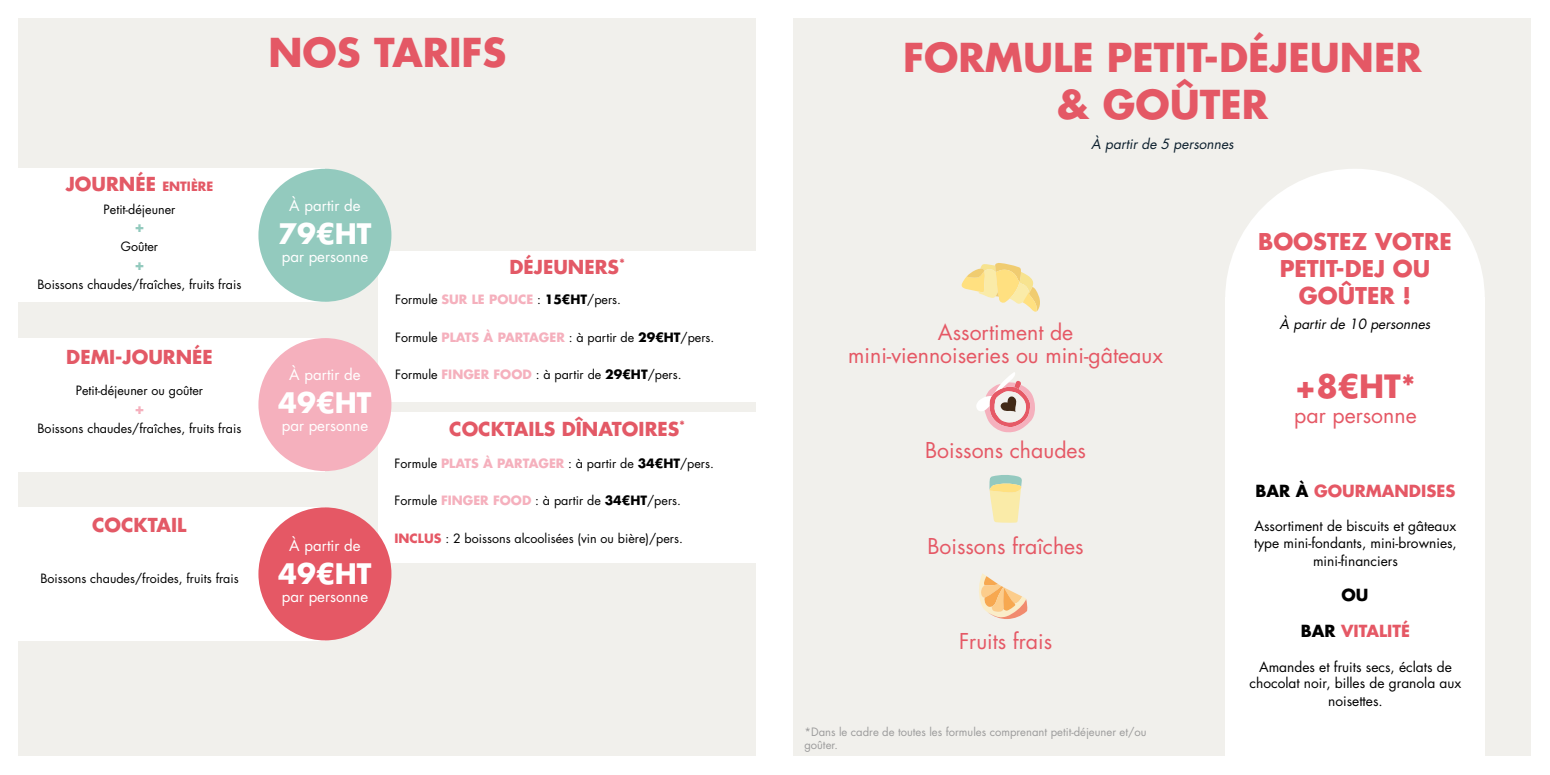
<style>
.page{position:relative;width:1550px;height:775px;background:#fff}
.page>*{position:absolute;margin:0;border:0;box-sizing:border-box;transform-origin:0 0}
.t1{font:700 38.75px/46.5px "Futura Std";color:#e45865;text-align:center}
.t2{font:700 31.25px "Futura Std";color:#e55865}
.t3{font:700 27.5px "Futura Std";color:#fff}
.t4{font:700 22.5px/27px "Futura Std";color:#e55865;text-align:center}
.t5{font:21.25px/23.8px "Futura Std";color:#e55865;text-align:center}
.t6{font:700 18.75px "Futura Std";color:#e35966}
.t7{font:700 16.25px "Futura Std";color:#e55865}
.t8{font:700 16.25px "Futura Std";color:#000}
.t9{font:15px "Futura Std";color:#fff}
.t10{font:700 15px "Futura Std";color:#93cabe}
.t11{font:700 15px "Futura Std";color:#f5b0bd}
.t12{font:13.75px/16.5px "Futura Std";color:#000}
.t13{font:italic 13.75px "Futura Std";color:#000}
.t14{font:italic 13.75px "Futura Std";color:#0d202e}
.t15{font:12.5px "Futura Std";color:#000}
.t16{font:11.25px/13.5px "Futura Std";color:#9c9c9c}
.s1{font-size:12.5px}
.s2{font-weight:700;color:#f5b0bd}
.s3{font-weight:700}
.s4{font-weight:700;color:#e55865}
.s5{color:#000}
</style>
<div class="page">
<div style="left:19px;top:19px;width:737px;height:737px;background:#f1f0ec"></div>
<div style="left:794px;top:19px;width:737px;height:737px;background:#f1f0ec"></div>
<div style="left:1225px;top:297px;width:260px;height:459px;background:#fff"></div>
<div style="left:1225px;top:169px;width:260px;height:259px;background:#fff;border-radius:50%"></div>
<svg style="left:976px;top:372px;width:59px;height:61px"></svg>
<svg style="left:962px;top:263px;width:78px;height:49px"></svg>
<svg style="left:979px;top:573px;width:49px;height:46px"></svg>
<svg style="left:989px;top:475px;width:33px;height:48px;background:#e7e4b1"></svg>
<div style="left:378px;top:252px;width:378px;height:150px;background:#fff"></div>
<div style="left:378px;top:412px;width:378px;height:151px;background:#fff"></div>
<div style="left:19px;top:338px;width:306px;height:133px;background:#fff"></div>
<div style="left:258px;top:338px;width:133px;height:133px;background:#f5b0bd;border-radius:50%"></div>
<div style="left:19px;top:507px;width:306px;height:133px;background:#fff"></div>
<div style="left:258px;top:507px;width:133px;height:133px;background:#e55865;border-radius:50%"></div>
<div style="left:19px;top:169px;width:306px;height:133px;background:#fff"></div>
<div style="left:258px;top:169px;width:133px;height:133px;background:#93cabe;border-radius:50%"></div>
<h1 class="t1" style="left:268px;top:29px;width:240px">NOS TARIFS</h1>
<h3 class="t6" style="left:66px;top:172px;width:149px">JOURNÉE <span class="s1">ENTIÈRE</span></h3>
<p class="t15" style="left:104px;top:201px;width:73px">Petit-déjeuner</p>
<p class="t10" style="left:134px;top:217px;width:12px">+</p>
<p class="t15" style="left:121px;top:239px;width:39px">Goûter</p>
<p class="t10" style="left:134px;top:254px;width:12px">+</p>
<p class="t15" style="left:38px;top:276px;width:205px">Boissons chaudes/fraîches, fruits frais</p>
<h3 class="t6" style="left:66px;top:344px;width:148px">DEMI-JOURNÉE</h3>
<p class="t15" style="left:76px;top:383px;width:129px">Petit-déjeuner ou goûter</p>
<p class="t11" style="left:134px;top:398px;width:12px">+</p>
<p class="t15" style="left:38px;top:420px;width:205px">Boissons chaudes/fraîches, fruits frais</p>
<h3 class="t6" style="left:92px;top:513px;width:96px">COCKTAIL</h3>
<p class="t15" style="left:40px;top:570px;width:200px">Boissons chaudes/froides, fruits frais</p>
<p class="t9" style="left:289px;top:196px;width:73px">À partir de</p>
<h3 class="t3" style="left:278px;top:215px;width:95px">79€HT</h3>
<p class="t9" style="left:282px;top:247px;width:88px">par personne</p>
<p class="t9" style="left:289px;top:365px;width:73px">À partir de</p>
<h3 class="t3" style="left:278px;top:384px;width:95px">49€HT</h3>
<p class="t9" style="left:282px;top:416px;width:88px">par personne</p>
<p class="t9" style="left:289px;top:536px;width:73px">À partir de</p>
<h3 class="t3" style="left:278px;top:555px;width:95px">49€HT</h3>
<p class="t9" style="left:282px;top:587px;width:88px">par personne</p>
<h3 class="t6" style="left:509px;top:255px;width:117px">DÉJEUNERS<sup>*</sup></h3>
<p class="t15" style="left:395px;top:292px;width:228px">Formule <span class="s2">SUR LE POUCE</span> : <span class="s3">15€HT</span>/pers.</p>
<p class="t15" style="left:395px;top:329px;width:321px">Formule <span class="s2">PLATS À PARTAGER</span> : à partir de <span class="s3">29€HT</span>/pers.</p>
<p class="t15" style="left:395px;top:367px;width:288px">Formule <span class="s2">FINGER FOOD</span> : à partir de <span class="s3">29€HT</span>/pers.</p>
<h3 class="t6" style="left:449px;top:417px;width:238px">COCKTAILS DÎNATOIRES<sup>*</sup></h3>
<p class="t15" style="left:395px;top:455px;width:321px">Formule <span class="s2">PLATS À PARTAGER</span> : à partir de <span class="s3">34€HT</span>/pers.</p>
<p class="t15" style="left:395px;top:493px;width:288px">Formule <span class="s2">FINGER FOOD</span> : à partir de <span class="s3">34€HT</span>/pers.</p>
<p class="t15" style="left:395px;top:530px;width:290px"><span class="s4">INCLUS</span> : 2 boissons alcoolisées (vin ou bière)/pers.</p>
<h1 class="t1" style="left:903px;top:34px;width:520px">FORMULE PETIT-DÉJEUNER &amp; GOÛTER</h1>
<p class="t14" style="left:1091px;top:135px;width:144px">À partir de 5 personnes</p>
<h3 class="t5" style="left:848px;top:320px;width:316px">Assortiment de<br>mini-viennoiseries ou mini-gâteaux</h3>
<h3 class="t5" style="left:925px;top:439px;width:162px">Boissons chaudes</h3>
<h3 class="t5" style="left:927px;top:534px;width:158px">Boissons fraîches</h3>
<h3 class="t5" style="left:959px;top:629px;width:95px">Fruits frais</h3>
<p class="t16" style="left:804px;top:725px;width:344px">*Dans le cadre de toutes les formules comprenant petit-déjeuner et/ou goûter.</p>
<h3 class="t4" style="left:1258px;top:228px;width:195px">BOOSTEZ VOTRE<br>PETIT-DEJ OU<br>GOÛTER !</h3>
<p class="t13" style="left:1280px;top:315px;width:152px">À partir de 10 personnes</p>
<h2 class="t2" style="left:1295px;top:365px;width:123px">+8€HT*</h2>
<h3 class="t5" style="left:1294px;top:404px;width:124px">par personne</h3>
<h3 class="t7" style="left:1256px;top:480px;width:201px"><span class="s5">BAR À</span> GOURMANDISES</h3>
<p class="t12" style="left:1254px;top:518px;width:204px">Assortiment de biscuits et gâteaux type mini-fondants, mini-brownies,</p>
<p class="t12" style="left:1313px;top:552px;width:86px">mini-financiers</p>
<h3 class="t8" style="left:1341px;top:584px;width:29px">OU</h3>
<h3 class="t7" style="left:1301px;top:620px;width:111px"><span class="s5">BAR</span> VITALITÉ</h3>
<p class="t12" style="left:1250px;top:659px;width:213px;text-align:center">Amandes et fruits secs, éclats de chocolat noir, billes de granola aux</p>
<p class="t12" style="left:1328px;top:693px;width:56px">noisettes.</p>
</div>
